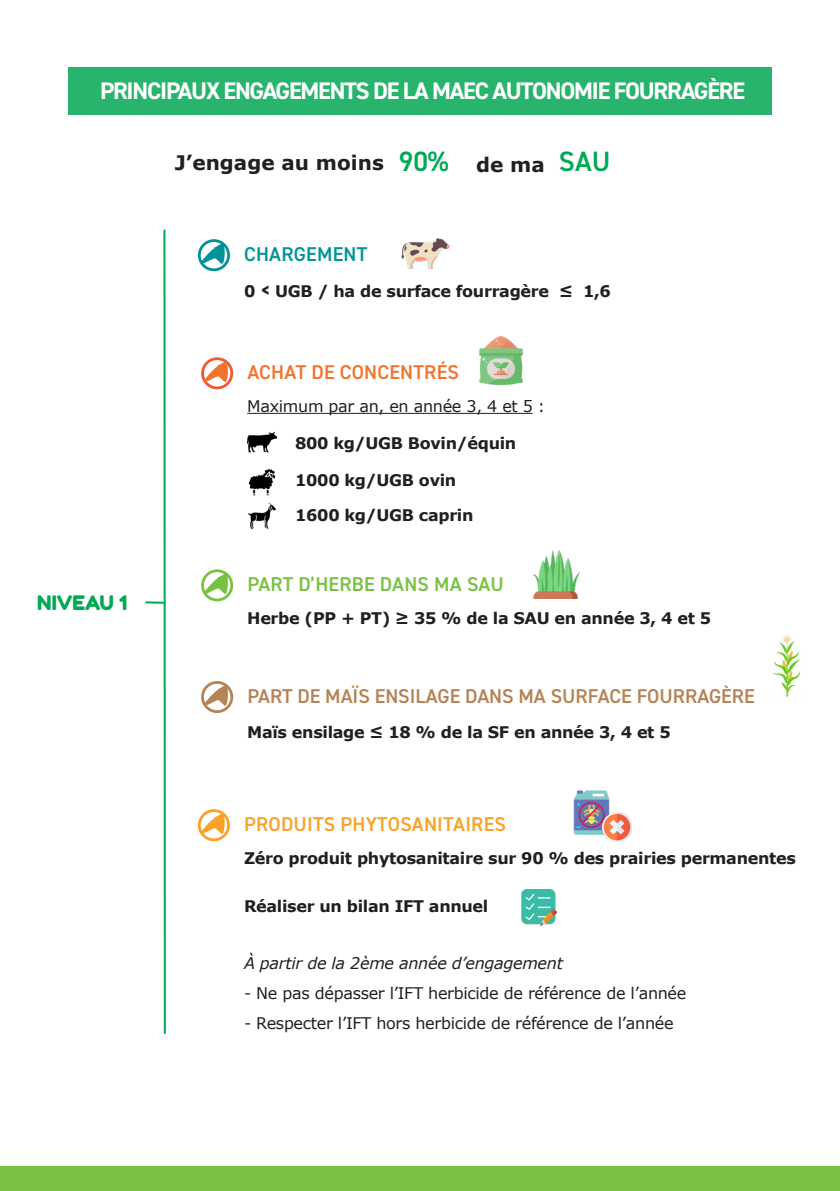
<style>
.page{position:relative;width:840px;height:1191px;background:#fff}
.page>*{position:absolute;margin:0;border:0;box-sizing:border-box;transform-origin:0 0}
.EXERGUE{font:600 28px "DIN2014";color:#00a955}
.TITRE{font:700 24px "DIN2014";letter-spacing:-.05em;color:#fff}
.EXERGUE-2{font:600 20px "DIN2014";color:#b58355}
.EXERGUE-3{font:600 20px "DIN2014";letter-spacing:.01em;color:#f9a229}
.EXERGUE-4{font:600 20px "DIN2014";letter-spacing:.01em;color:#79c142}
.EXERGUE-5{font:700 20px "Verdana";color:#231f20}
.EXERGUE-6{font:600 20px "DIN2014";letter-spacing:.01em;color:#f3732c}
.EXERGUE-7{font:600 20px "DIN2014";letter-spacing:.01em;color:#009397}
.EXERGUE-8{font:20px "Fredoka One";color:#00a955}
.EXERGUE-9{font:700 16px "Verdana";letter-spacing:-.02em;color:#231f20}
.EXERGUE-10{font:16px "Verdana";letter-spacing:-.02em;color:#231f20}
.EXERGUE-11{font:italic 16px "Verdana";letter-spacing:-.02em;color:#231f20}
.s1{font-family:"DIN2014";font-size:20px}
</style>
<div class="page">
<div style="left:68px;top:68px;width:703px;height:47px;background:#28b46d"></div>
<hr style="left:163px;top:230px;width:3px;height:804px;background:#00a955">
<div style="left:198px;top:239px;width:32px;height:32px;border:3px solid #009397;border-radius:50%"></div>
<svg style="left:200px;top:239px;width:25px;height:33px"></svg>
<div style="left:201px;top:357px;width:32px;height:32px;border:3px solid #f05937;border-radius:50%"></div>
<svg style="left:203px;top:357px;width:26px;height:33px"></svg>
<hr style="left:247px;top:413px;width:285px;height:1px;background:#231f20">
<div style="left:201px;top:681px;width:32px;height:32px;border:3px solid #b58355;border-radius:50%"></div>
<svg style="left:203px;top:681px;width:26px;height:32px"></svg>
<img style="left:772px;top:634px;width:27px;height:62px">
<img style="left:479px;top:336px;width:44px;height:48px">
<img style="left:401px;top:238px;width:48px;height:30px">
<div style="left:198px;top:809px;width:32px;height:32px;border:3px solid #f9a229;border-radius:50%"></div>
<svg style="left:200px;top:809px;width:25px;height:33px"></svg>
<img style="left:573px;top:790px;width:37px;height:45px">
<img style="left:601px;top:812px;width:30px;height:29px">
<div style="left:0;top:1166px;width:839px;height:25px;background:#79c142"></div>
<hr style="left:145px;top:601px;width:21px;height:3px;background:#00a955">
<img style="left:247px;top:431px;width:29px;height:22px">
<img style="left:248px;top:469px;width:28px;height:27px">
<img style="left:248px;top:503px;width:28px;height:27px">
<div style="left:201px;top:569px;width:32px;height:32px;border:3px solid #79c142;border-radius:50%"></div>
<svg style="left:203px;top:569px;width:26px;height:33px"></svg>
<img style="left:533px;top:550px;width:47px;height:48px">
<img style="left:521px;top:890px;width:35px;height:35px">
<p class="TITRE" style="left:100px;top:75px;width:646px">PRINCIPAUX ENGAGEMENTS DE LA MAEC AUTONOMIE FOURRAGÈRE</p>
<p class="EXERGUE-5" style="left:174px;top:148px;width:210px">J’engage au moins</p>
<p class="EXERGUE" style="left:398px;top:143px;width:52px">90%</p>
<p class="EXERGUE-5" style="left:476px;top:150px;width:70px">de ma</p>
<p class="EXERGUE" style="left:558px;top:142px;width:53px">SAU</p>
<p class="EXERGUE-7" style="left:244px;top:241px;width:124px">CHARGEMENT</p>
<p class="EXERGUE-9" style="left:244px;top:280px;width:368px">0 <span class="s1">&lt;</span> UGB / ha de surface fourragère ≤ 1,6</p>
<p class="EXERGUE-6" style="left:247px;top:359px;width:213px">ACHAT DE CONCENTRÉS</p>
<p class="EXERGUE-10" style="left:247px;top:395px;width:299px">Maximum par an, en année 3, 4 et 5 :</p>
<p class="EXERGUE-8" style="left:37px;top:590px;width:91px">NIVEAU 1</p>
<p class="EXERGUE-9" style="left:295px;top:432px;width:222px">800 kg/UGB Bovin/équin</p>
<p class="EXERGUE-9" style="left:295px;top:469px;width:163px">1000 kg/UGB ovin</p>
<p class="EXERGUE-9" style="left:295px;top:504px;width:180px">1600 kg/UGB caprin</p>
<p class="EXERGUE-4" style="left:247px;top:571px;width:258px">PART D’HERBE DANS MA SAU</p>
<p class="EXERGUE-9" style="left:247px;top:607px;width:465px">Herbe (PP + PT) ≥ 35 % de la SAU en année 3, 4 et 5</p>
<p class="EXERGUE-2" style="left:247px;top:682px;width:508px">PART DE MAÏS ENSILAGE DANS MA SURFACE FOURRAGÈRE</p>
<p class="EXERGUE-9" style="left:247px;top:721px;width:425px">Maïs ensilage ≤ 18 % de la SF en année 3, 4 et 5</p>
<p class="EXERGUE-3" style="left:244px;top:811px;width:263px">PRODUITS PHYTOSANITAIRES</p>
<p class="EXERGUE-9" style="left:244px;top:846px;width:553px">Zéro produit phytosanitaire sur 90 % des prairies permanentes</p>
<p class="EXERGUE-9" style="left:244px;top:895px;width:246px">Réaliser un bilan IFT annuel</p>
<p class="EXERGUE-11" style="left:244px;top:951px;width:320px">À partir de la 2ème année d’engagement</p>
<p class="EXERGUE-10" style="left:244px;top:981px;width:443px">- Ne pas dépasser l’IFT herbicide de référence de l’année</p>
<p class="EXERGUE-10" style="left:244px;top:1011px;width:431px">- Respecter l’IFT hors herbicide de référence de l’année</p>
</div>
